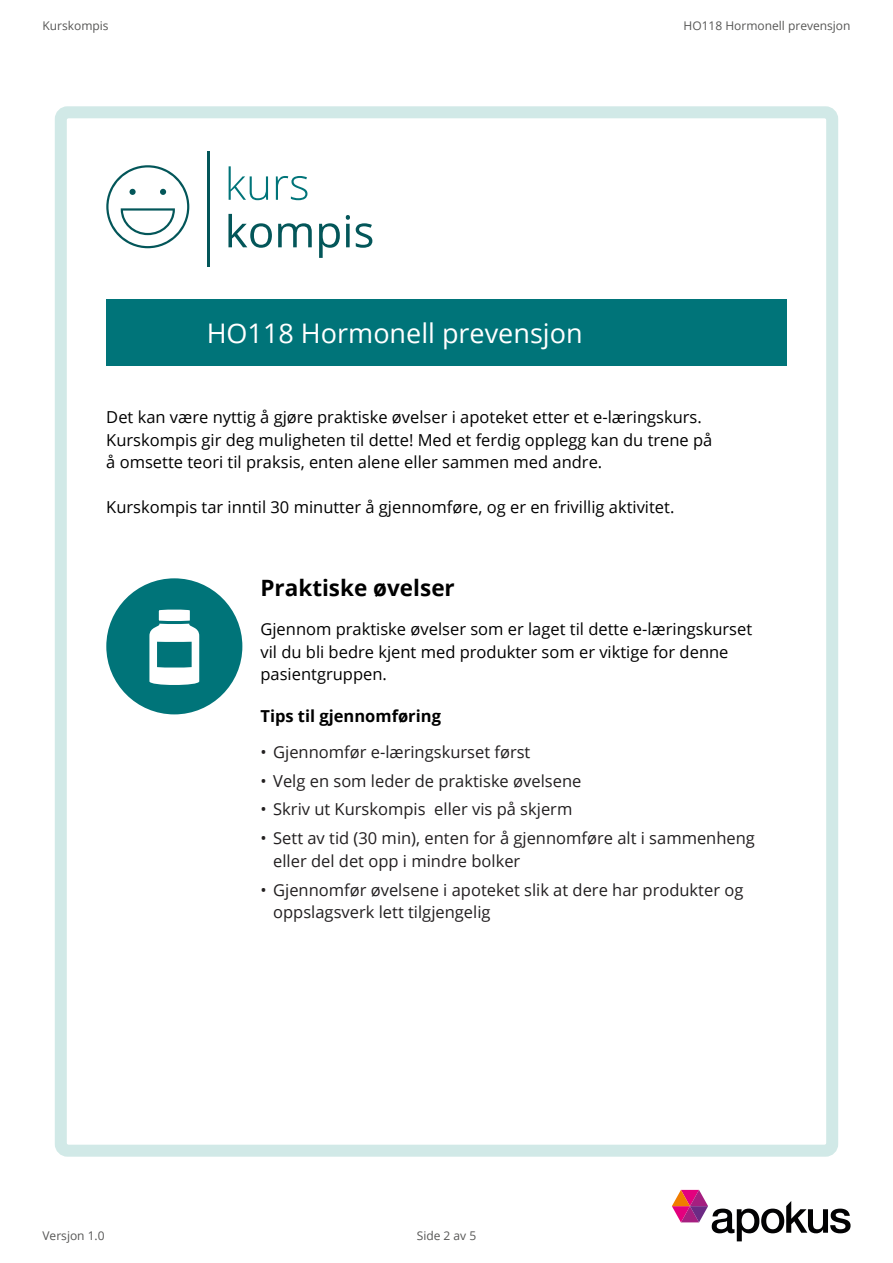
<style>
.page{position:relative;width:893px;height:1263px;background:#fff}
.page>*{position:absolute;margin:0;border:0;box-sizing:border-box;transform-origin:0 0}
.t1{font:27px "Open Sans";color:#fff}
.t2{font:700 22.5px "Open Sans";color:#000}
.t3{font:16.5px/22.5px "Open Sans";color:#000}
.t4{font:16.5px/22.5px "Open Sans";color:#221f20}
.t5{font:700 16.5px "Open Sans";color:#000}
.t6{font:12px "Open Sans";color:#575756}
</style>
<div class="page">
<svg style="left:672px;top:1190px;width:178px;height:51px"></svg>
<div style="left:106px;top:578px;width:136px;height:136px;background:#007479;border-radius:50%"></div>
<svg style="left:149px;top:609px;width:50px;height:76px"></svg>
<div style="left:55px;top:106px;width:783px;height:1051px;border:12px solid #d1e9e7;border-radius:7px"></div>
<div style="left:106px;top:299px;width:681px;height:67px;background:#007479"></div>
<hr style="left:207px;top:151px;width:3px;height:115px;background:#035659">
<svg style="left:229px;top:166px;width:39px;height:34px"></svg>
<svg style="left:276px;top:176px;width:31px;height:24px"></svg>
<svg style="left:228px;top:214px;width:44px;height:34px"></svg>
<svg style="left:278px;top:223px;width:34px;height:24px"></svg>
<svg style="left:319px;top:223px;width:21px;height:35px"></svg>
<svg style="left:346px;top:215px;width:4px;height:32px"></svg>
<svg style="left:356px;top:223px;width:16px;height:25px"></svg>
<svg style="left:106px;top:165px;width:83px;height:83px"></svg>
<p class="t6" style="left:43px;top:21px;width:68px">Kurskompis</p>
<p class="t6" style="left:683px;top:21px;width:169px">HO118 Hormonell prevensjon</p>
<h1 class="t1" style="left:207px;top:321px;width:377px">HO118 Hormonell prevensjon</h1>
<p class="t3" style="left:106px;top:407px;width:608px">Det kan være nyttig å gjøre praktiske øvelser i apoteket etter et e-læringskurs.<br>Kurskompis gir deg muligheten til dette! Med et ferdig opplegg kan du trene på å omsette teori til praksis, enten alene eller sammen med andre.</p>
<p class="t3" style="left:106px;top:497px;width:570px">Kurskompis tar inntil 30 minutter å gjennomføre, og er en frivillig aktivitet.</p>
<p class="t6" style="left:43px;top:1230px;width:64px">Versjon 1.0</p>
<h2 class="t2" style="left:260px;top:577px;width:196px">Praktiske øvelser</h2>
<p class="t3" style="left:260px;top:619px;width:493px">Gjennom praktiske øvelser som er laget til dette e-læringskurset vil du bli bedre kjent med produkter som er viktige for denne pasientgruppen.</p>
<p class="t5" style="left:260px;top:709px;width:182px">Tips til gjennomføring</p>
<p class="t4" style="left:260px;top:742px;width:271px">• Gjennomfør e-læringskurset først</p>
<p class="t4" style="left:260px;top:770px;width:322px">• Velg en som leder de praktiske øvelsene</p>
<p class="t4" style="left:260px;top:799px;width:313px">• Skriv ut Kurskompis eller vis på skjerm</p>
<p class="t4" style="left:273px;top:828px;width:483px;text-indent:-13px">• Sett av tid (30 min), enten for å gjennomføre alt i sammenheng eller del det opp i mindre bolker</p>
<p class="t4" style="left:273px;top:880px;width:472px;text-indent:-13px">• Gjennomfør øvelsene i apoteket slik at dere har produkter og oppslagsverk lett tilgjengelig</p>
<p class="t6" style="left:417px;top:1230px;width:61px">Side 2 av 5</p>
</div>
